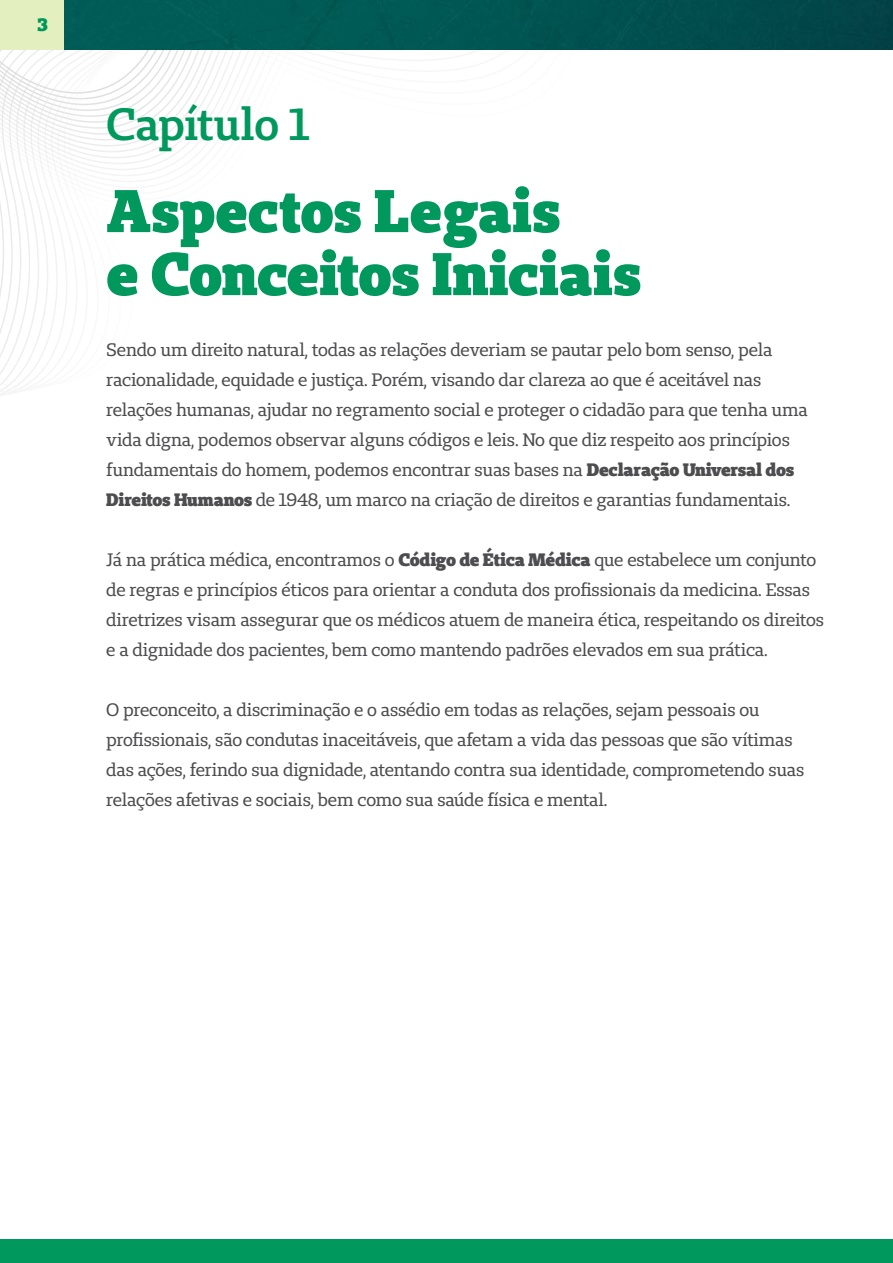
<style>
.page{position:relative;width:893px;height:1263px;background:#fff}
.page>*{position:absolute;margin:0;border:0;box-sizing:border-box;transform-origin:0 0}
.t1{font:900 60px/63px "Unimed Slab";letter-spacing:-.005em;color:#00985c}
.t2{font:600 45px "Unimed Slab";letter-spacing:-.01em;color:#00985c}
.t3{font:18px/30px "Unimed Slab";letter-spacing:-.015em;color:#4d4d4f}
.t4{font:900 18px "Unimed Slab";color:#00985c}
.s1{font-weight:900}
</style>
<div class="page">
<svg style="left:0;top:218px;width:67px;height:178px"></svg>
<svg style="left:0;top:153px;width:161px;height:58px"></svg>
<svg style="left:21px;top:163px;width:153px;height:6px"></svg>
<svg style="left:13px;top:158px;width:169px;height:5px"></svg>
<svg style="left:5px;top:153px;width:183px;height:5px"></svg>
<svg style="left:0;top:50px;width:272px;height:99px"></svg>
<img style="left:64px;top:0;width:829px;height:50px">
<div style="left:0;top:0;width:64px;height:50px;background:#e4efc0"></div>
<div style="left:0;top:1239px;width:893px;height:24px;background:#00985c"></div>
<p class="t4" style="left:37px;top:13px;width:12px">3</p>
<h2 class="t2" style="left:106px;top:95px;width:205px">Capítulo 1</h2>
<h1 class="t1" style="left:106px;top:178px;width:537px">Aspectos Legais<br>e Conceitos Iniciais</h1>
<p class="t3" style="left:106px;top:334px;width:703px">Sendo um direito natural, todas as relações deveriam se pautar pelo bom senso, pela racionalidade, equidade e justiça. Porém, visando dar clareza ao que é aceitável nas relações humanas, ajudar no regramento social e proteger o cidadão para que tenha uma vida digna, podemos observar alguns códigos e leis. No que diz respeito aos princípios fundamentais do homem, podemos encontrar suas bases na <span class="s1">Declaração Universal dos Direitos Humanos</span> de 1948, um marco na criação de direitos e garantias fundamentais.</p>
<p class="t3" style="left:106px;top:544px;width:719px">Já na prática médica, encontramos o <span class="s1">Código de Ética Médica</span> que estabelece um conjunto de regras e princípios éticos para orientar a conduta dos profissionais da medicina. Essas diretrizes visam assegurar que os médicos atuem de maneira ética, respeitando os direitos e a dignidade dos pacientes, bem como mantendo padrões elevados em sua prática.</p>
<p class="t3" style="left:106px;top:694px;width:700px">O preconceito, a discriminação e o assédio em todas as relações, sejam pessoais ou profissionais, são condutas inaceitáveis, que afetam a vida das pessoas que são vítimas das ações, ferindo sua dignidade, atentando contra sua identidade, comprometendo suas relações afetivas e sociais, bem como sua saúde física e mental.</p>
</div>
